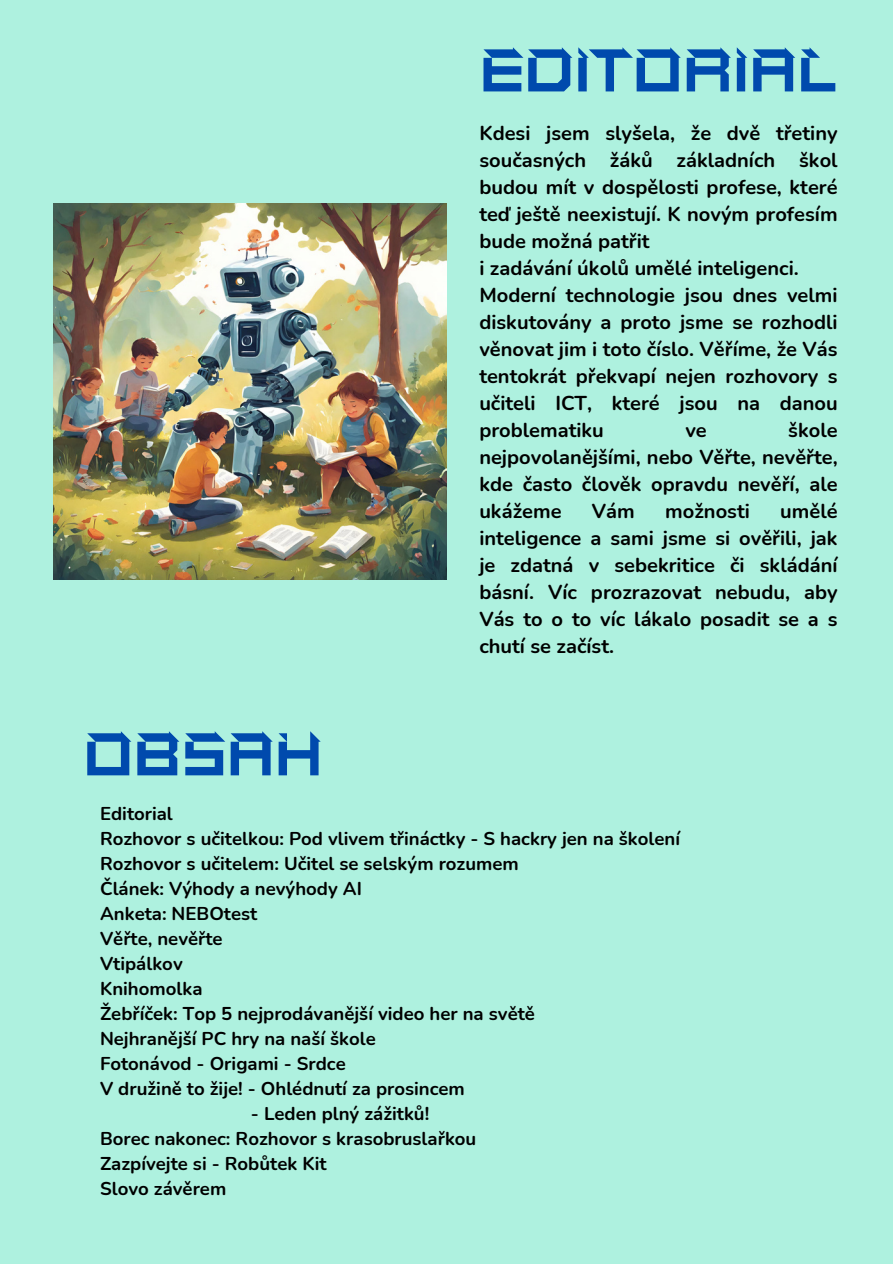
<style>
.page{position:relative;width:893px;height:1264px;background:#fff}
.page>*{position:absolute;margin:0;border:0;box-sizing:border-box;transform-origin:0 0}
.t1{font:60.75px "Stopmotion";color:#004aad}
.t2{font:700 20.1px/27px "Nunito";color:#000;text-align:justify}
.t3{font:700 18.6px "Nunito";color:#000}
</style>
<div class="page">
<div style="left:0;top:0;width:892px;height:1263px;background:#aef1df"></div>
<img style="left:53px;top:203px;width:393px;height:376px">
<h1 class="t1" style="left:480px;top:35px;width:357px">EDITORIAL</h1>
<p class="t1" style="left:84px;top:718px;width:241px">OBSAH</p>
<p class="t2" style="left:479px;top:120px;width:360px">Kdesi jsem slyšela, že dvě třetiny současných žáků základních škol budou mít v dospělosti profese, které teď ještě neexistují. K novým profesím bude možná patřit</p>
<p class="t2" style="left:479px;top:255px;width:321px">i zadávání úkolů umělé inteligenci.</p>
<h1 class="t2" style="left:479px;top:282px;width:360px">Moderní technologie jsou dnes velmi diskutovány a proto jsme se rozhodli věnovat jim i toto číslo. Věříme, že Vás tentokrát překvapí nejen rozhovory s učiteli ICT, které jsou na danou problematiku</h1>
<h1 class="t2" style="left:479px;top:417px;width:360px;text-indent:309px">škole nejpovolanějšími, nebo Věřte, nevěřte, kde často člověk opravdu nevěří, ale ukážeme</h1>
<h1 class="t2" style="left:685px;top:417px;width:23px">ve</h1>
<h1 class="t2" style="left:479px;top:498px;width:360px;text-indent:301px">umělé inteligence a sami jsme si ověřili, jak je zdatná v sebekritice či skládání básní. Víc prozrazovat nebudu, aby Vás to o to víc lákalo posadit se a s chutí se začíst.</h1>
<h1 class="t2" style="left:592px;top:498px;width:44px">Vám</h1>
<h1 class="t2" style="left:665px;top:498px;width:86px">možnosti</h1>
<p class="t3" style="left:100px;top:801px;width:74px">Editorial</p>
<p class="t3" style="left:100px;top:826px;width:581px">Rozhovor s učitelkou: Pod vlivem třináctky - S hackry jen na školení</p>
<p class="t3" style="left:100px;top:851px;width:420px">Rozhovor s učitelem: Učitel se selským rozumem</p>
<p class="t3" style="left:100px;top:876px;width:263px">Článek: Výhody a nevýhody AI</p>
<p class="t3" style="left:100px;top:901px;width:159px">Anketa: NEBOtest</p>
<p class="t3" style="left:100px;top:926px;width:124px">Věřte, nevěřte</p>
<p class="t3" style="left:100px;top:951px;width:84px">Vtipálkov</p>
<p class="t3" style="left:100px;top:976px;width:104px">Knihomolka</p>
<p class="t3" style="left:100px;top:1001px;width:436px">Žebříček: Top 5 nejprodávanější video her na světě</p>
<p class="t3" style="left:100px;top:1026px;width:277px">Nejhranější PC hry na naší škole</p>
<p class="t3" style="left:100px;top:1051px;width:247px">Fotonávod - Origami - Srdce</p>
<p class="t3" style="left:100px;top:1076px;width:366px">V družině to žije! - Ohlédnutí za prosincem</p>
<p class="t3" style="left:251px;top:1101px;width:180px">- Leden plný zážitků!</p>
<p class="t3" style="left:100px;top:1126px;width:378px">Borec nakonec: Rozhovor s krasobruslařkou</p>
<p class="t3" style="left:100px;top:1151px;width:228px">Zazpívejte si - Robůtek Kit</p>
<p class="t3" style="left:100px;top:1176px;width:128px">Slovo závěrem</p>
</div>
